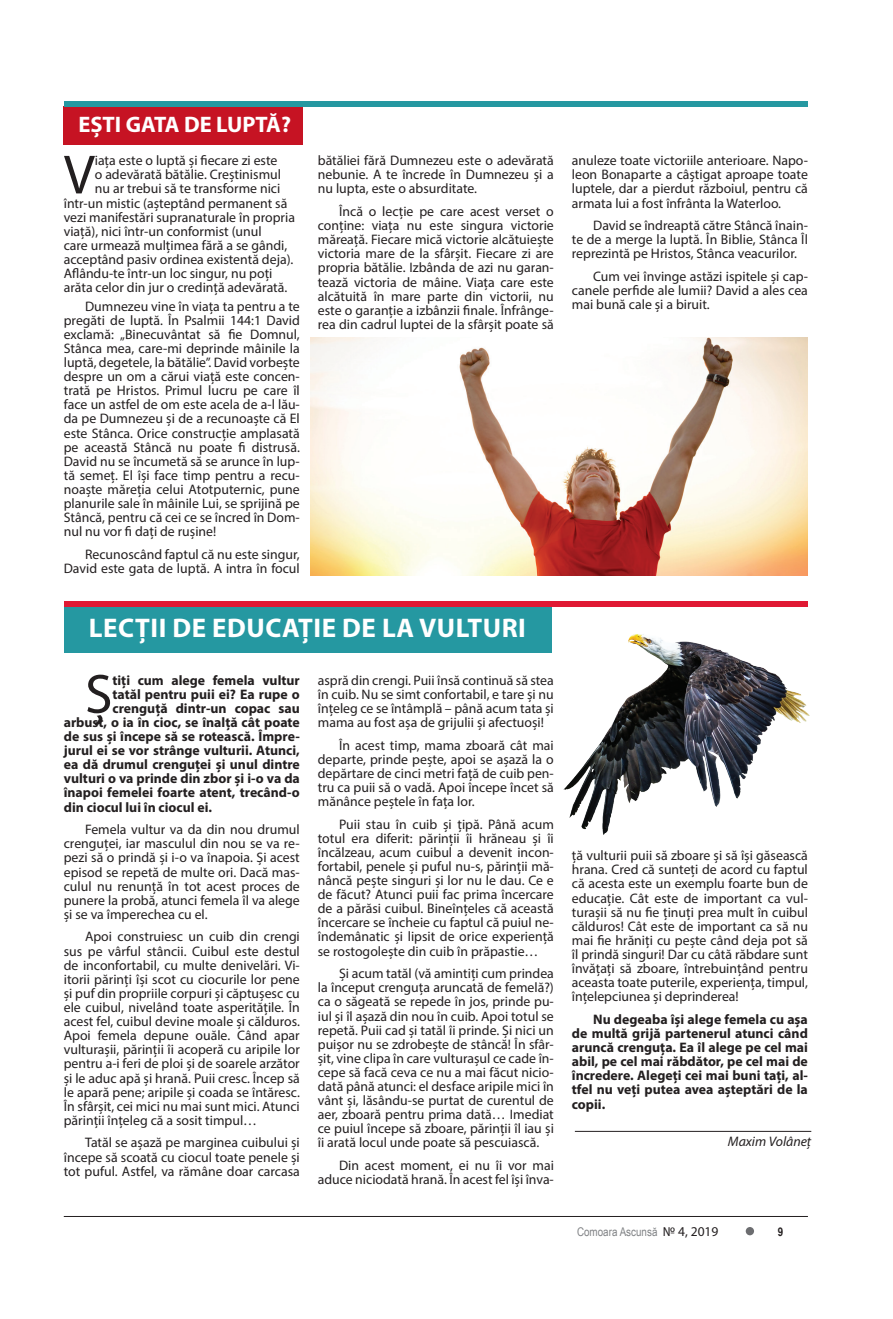
<style>
.page{position:relative;width:893px;height:1319px;background:#fff}
.page>*{position:absolute;margin:0;border:0;box-sizing:border-box;transform-origin:0 0}
.Заглавие{font:55.65px "Myriad Pro";color:#231f20}
.Заглавие-2{font:700 27px "Myriad Pro";letter-spacing:.02em;color:#fff}
.Заглавие-3{font:700 22.5px "Myriad Pro";color:#fff}
.Заглавие-4{font:13.8px/14.1px "Myriad Pro";color:#231f20;text-align:justify}
.Заглавие-5{font:700 13.8px/14.1px "Myriad Pro";color:#231f20;text-align:justify}
.Заглавие-6{font:italic 13.8px "Myriad Pro";color:#231f20}
.t1{font:12px "Arial Narrow";color:#808285}
.t2{font:700 12px "Arial Narrow";color:#231f20}
.s1{font-family:"Myriad Pro";font-size:13.5px;color:#231f20}
</style>
<div class="page">
<div style="left:746px;top:1226px;width:8px;height:8px;background:#6c6d70;border-radius:50%"></div>
<hr style="left:64px;top:1215px;width:744px;height:1px;background:#231f20">
<div style="left:64px;top:601px;width:487px;height:51px;background:#2598a1"></div>
<div style="left:64px;top:106px;width:239px;height:38px;background:#c61323"></div>
<div style="left:64px;top:601px;width:744px;height:5px;background:#e01933"></div>
<div style="left:64px;top:101px;width:744px;height:6px;background:#2598a1"></div>
<img style="left:526px;top:623px;width:284px;height:212px">
<img style="left:310px;top:337px;width:498px;height:238px">
<hr style="left:575px;top:1130px;width:236px;height:1px;background:#231f20">
<p class="Заглавие-3" style="left:78px;top:110px;width:214px">EȘTI GATA DE LUPTĂ?</p>
<p class="Заглавие" style="left:64px;top:140px;width:33px">V</p>
<p class="Заглавие-4" style="left:95px;top:153px;width:184px">iața este o luptă și fiecare zi este</p>
<p class="Заглавие-4" style="left:95px;top:167px;width:188px">o adevărată bătălie. Creștinismul</p>
<p class="Заглавие-4" style="left:95px;top:181px;width:187px">nu ar trebui să te transforme nici</p>
<p class="Заглавие-4" style="left:64px;top:196px;width:225px">într-un mistic (așteptând permanent să</p>
<p class="Заглавие-4" style="left:64px;top:210px;width:233px">vezi manifestări supranaturale în propria</p>
<p class="Заглавие-4" style="left:64px;top:224px;width:199px">viață), nici într-un conformist (unul</p>
<p class="Заглавие-4" style="left:64px;top:238px;width:225px">care urmează mulțimea fără a se gândi,</p>
<p class="Заглавие-4" style="left:64px;top:252px;width:231px">acceptând pasiv ordinea existentă deja).</p>
<p class="Заглавие-4" style="left:64px;top:266px;width:210px">Aflându-te într-un loc singur, nu poți</p>
<p class="Заглавие-4" style="left:64px;top:280px;width:225px">arăta celor din jur o credință adevărată.</p>
<p class="Заглавие-4" style="left:64px;top:298px;width:238px;text-indent:21px">Dumnezeu vine în viața ta pentru a te pregăti de luptă. În Psalmii 144:1 David exclamă: „Binecuvântat să fie Domnul, Stânca mea, care-mi deprinde mâinile la luptă, degetele, la bătălie”. David vorbește despre un om a cărui viață este concen&shy;trată pe Hristos. Primul lucru pe care îl face un astfel de om este acela de a-l lău&shy;da pe Dumnezeu și de a recunoaște că El este Stânca. Orice construcție amplasată pe această Stâncă nu poate fi distrusă.<br>David nu se încumetă să se arunce în lup&shy;tă semeț. El își face timp pentru a recu&shy;noaște măreția celui Atotputernic, pune planurile sale în mâinile Lui, se sprijină pe Stâncă, pentru că cei ce se încred în Dom&shy;nul nu vor fi dați de rușine!</p>
<p class="Заглавие-4" style="left:64px;top:547px;width:238px;text-align:right">Recunoscând faptul că nu este singur,<br>David este gata de luptă. A intra în focul</p>
<p class="Заглавие-4" style="left:318px;top:153px;width:238px">bătăliei fără Dumnezeu este o adevărată nebunie. A te încrede în Dumnezeu și a nu lupta, este o absurditate.</p>
<p class="Заглавие-4" style="left:318px;top:204px;width:238px;text-indent:21px">Încă o lecție pe care acest verset o conține: viața nu este singura victorie măreață. Fiecare mică victorie alcătuiește victoria mare de la sfârșit. Fiecare zi are propria bătălie. Izbânda de azi nu garan&shy;tează victoria de mâine. Viața care este alcătuită în mare parte din victorii, nu este o garanție a izbânzii finale. Înfrânge&shy;rea din cadrul luptei de la sfârșit poate să</p>
<p class="Заглавие-2" style="left:89px;top:609px;width:439px">LECȚII DE EDUCAȚIE DE LA VULTURI</p>
<p class="Заглавие" style="left:85px;top:659px;width:29px">Ș</p>
<p class="Заглавие-5" style="left:112px;top:672px;width:189px">tiți cum alege femela vultur</p>
<p class="Заглавие-5" style="left:112px;top:686px;width:189px">tatăl pentru puii ei? Ea rupe o</p>
<p class="Заглавие-5" style="left:112px;top:700px;width:189px">crenguță dintr-un copac sau</p>
<p class="Заглавие-5" style="left:64px;top:714px;width:237px">arbust, o ia în cioc, se înalță cât poate</p>
<p class="Заглавие-5" style="left:64px;top:728px;width:238px">de sus și începe să se rotească. Împre-</p>
<p class="Заглавие-5" style="left:64px;top:742px;width:238px">jurul ei se vor strânge vulturii. Atunci,</p>
<p class="Заглавие-5" style="left:64px;top:757px;width:238px">ea dă drumul crenguței și unul dintre</p>
<p class="Заглавие-5" style="left:64px;top:771px;width:238px">vulturi o va prinde din zbor și i-o va da</p>
<p class="Заглавие-5" style="left:64px;top:785px;width:238px">înapoi femelei foarte atent, trecând-o</p>
<p class="Заглавие-5" style="left:64px;top:799px;width:150px">din ciocul lui în ciocul ei.</p>
<p class="Заглавие-4" style="left:64px;top:822px;width:238px;text-indent:21px">Femela vultur va da din nou drumul crenguței, iar masculul din nou se va re&shy;pezi să o prindă și i-o va înapoia. Și acest episod se repetă de multe ori. Dacă mas&shy;culul nu renunță în tot acest proces de punere la probă, atunci femela îl va alege și se va împerechea cu el.</p>
<p class="Заглавие-4" style="left:64px;top:929px;width:238px;text-indent:21px">Apoi construiesc un cuib din crengi sus pe vârful stâncii. Cuibul este destul de inconfortabil, cu multe denivelări. Vi&shy;itorii părinți își scot cu ciocurile lor pene și puf din propriile corpuri și căptușesc cu ele cuibul, nivelând toate asperitățile. În acest fel, cuibul devine moale și călduros.<br>Apoi femela depune ouăle. Când apar vulturașii, părinții îi acoperă cu aripile lor pentru a-i feri de ploi și de soarele arzător și le aduc apă și hrană. Puii cresc. Încep să le apară pene; aripile și coada se întăresc.<br>În sfârșit, cei mici nu mai sunt mici. Atunci părinții înțeleg că a sosit timpul…</p>
<p class="Заглавие-4" style="left:64px;top:1135px;width:238px;text-indent:21px">Tatăl se așază pe marginea cuibului și începe să scoată cu ciocul toate penele și tot puful. Astfel, va rămâne doar carcasa</p>
<p class="Заглавие-4" style="left:318px;top:672px;width:238px">aspră din crengi. Puii însă continuă să stea în cuib. Nu se simt confortabil, e tare și nu înțeleg ce se întâmplă – până acum tata și mama au fost așa de grijulii și afectuoși!</p>
<p class="Заглавие-4" style="left:318px;top:737px;width:238px;text-indent:21px">În acest timp, mama zboară cât mai departe, prinde pește, apoi se așază la o depărtare de cinci metri față de cuib pen&shy;tru ca puii să o vadă. Apoi începe încet să mănânce peștele în fața lor.</p>
<p class="Заглавие-4" style="left:318px;top:816px;width:238px;text-indent:21px">Puii stau în cuib și țipă. Până acum totul era diferit: părinții îi hrăneau și îi încălzeau, acum cuibul a devenit incon&shy;fortabil, penele și puful nu-s, părinții mă&shy;nâncă pește singuri și lor nu le dau. Ce e de făcut? Atunci puii fac prima încercare de a părăsi cuibul. Bineînțeles că această încercare se încheie cu faptul că puiul ne&shy;îndemânatic și lipsit de orice experiență se rostogolește din cuib în prăpastie…</p>
<p class="Заглавие-4" style="left:318px;top:966px;width:238px;text-indent:21px">Și acum tatăl (vă amintiți cum prindea la început crenguța aruncată de femelă?) ca o săgeată se repede în jos, prinde pu&shy;iul și îl așază din nou în cuib. Apoi totul se repetă. Puii cad și tatăl îi prinde. Și nici un puișor nu se zdrobește de stâncă! În sfâr&shy;șit, vine clipa în care vulturașul ce cade în&shy;cepe să facă ceva ce nu a mai făcut nicio&shy;dată până atunci: el desface aripile mici în vânt și, lăsându-se purtat de curentul de aer, zboară pentru prima dată… Imediat ce puiul începe să zboare, părinții îl iau și îi arată locul unde poate să pescuiască.</p>
<p class="Заглавие-4" style="left:318px;top:1157px;width:238px;text-align:right">Din acest moment, ei nu îi vor mai aduce niciodată hrană. În acest fel își înva-</p>
<p class="Заглавие-4" style="left:572px;top:153px;width:238px">anuleze toate victoriile anterioare. Napo&shy;leon Bonaparte a câștigat aproape toate luptele, dar a pierdut războiul, pentru că armata lui a fost înfrânta la Waterloo.</p>
<p class="Заглавие-4" style="left:572px;top:218px;width:238px;text-indent:21px">David se îndreaptă către Stâncă înain&shy;te de a merge la luptă. În Biblie, Stânca Îl reprezintă pe Hristos, Stânca veacurilor.</p>
<p class="Заглавие-4" style="left:572px;top:269px;width:238px;text-indent:21px">Cum vei învinge astăzi ispitele și cap&shy;canele perfide ale lumii? David a ales cea mai bună cale și a biruit.</p>
<p class="Заглавие-4" style="left:572px;top:848px;width:238px">ță vulturii puii să zboare și să își găsească hrana. Cred că sunteți de acord cu faptul că acesta este un exemplu foarte bun de educație. Cât este de important ca vul&shy;turașii să nu fie ținuți prea mult în cuibul călduros! Cât este de important ca să nu mai fie hrăniți cu pește când deja pot să îl prindă singuri! Dar cu câtă răbdare sunt învățați să zboare, întrebuințând pentru aceasta toate puterile, experiența, timpul, înțelepciunea și deprinderea!</p>
<p class="Заглавие-5" style="left:572px;top:1011px;width:238px;text-indent:21px">Nu degeaba își alege femela cu așa de multă grijă partenerul atunci când aruncă crenguța. Ea îl alege pe cel mai abil, pe cel mai răbdător, pe cel mai de încredere. Alegeți cei mai buni tați, al&shy;tfel nu veți putea avea așteptări de la copii.</p>
<p class="Заглавие-6" style="left:728px;top:1132px;width:85px">Maxim Volâneț</p>
<p class="t1" style="left:577px;top:1222px;width:143px">Comoara Ascunsă <span class="s1">№ 4, 2019</span></p>
<p class="t2" style="left:778px;top:1222px;width:7px">9</p>
</div>
